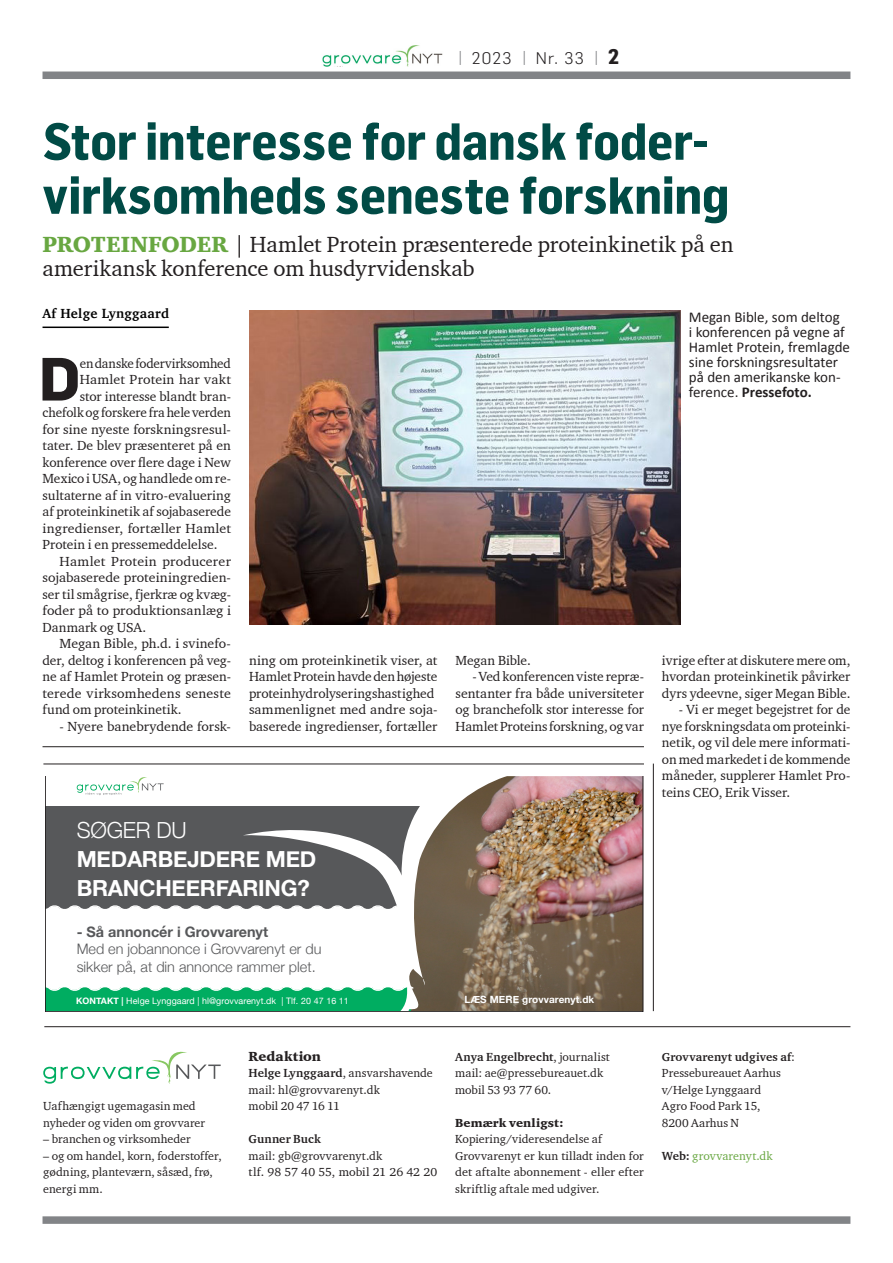
<style>
.page{position:relative;width:893px;height:1263px;background:#fff}
.page>*{position:absolute;margin:0;border:0;box-sizing:border-box;transform-origin:0 0}
.Unicial{font:700 59.85px "Flama";color:#231f20}
.RU_Flama_Semicond{font:700 51px "Flama Semicondensed";letter-spacing:-.015em;color:#014b46}
.t1{font:300 26.7px "Helvetica Neue";color:#fff}
.Underrubrik_med_grøn{font:22.5px/24px "Charter ITC";letter-spacing:-.005em;color:#231f20}
.t2{font:700 22.2px/29px "Helvetica Neue";letter-spacing:-.01em;color:#fff}
.t3{font:300 16.5px "Flama";letter-spacing:.08em;color:#231f20}
.Billedtekst{font:15px/15px "Calibri";color:#231f20}
.t4{font:300 14.4px/17.7px "Helvetica Neue";color:#57585a}
.BTI{font:13.5px/16.5px "Charter ITC";color:#231f20;text-align:justify}
.Unicial-2{font:13.5px "Charter ITC";color:#231f20}
.Byline_tekst{font:700 13.5px "Charter";letter-spacing:.02em;color:#000}
.BT{font:13.5px "Charter ITC Blac";letter-spacing:.005em;color:#231f20}
.BT-2{font:12px/16.5px "Charter ITC";letter-spacing:.005em;color:#231f20}
.BT-3{font:700 12px "Charter ITC";letter-spacing:.01em;color:#231f20}
.BT-4{font:12px "Charter ITC";letter-spacing:.005em;color:#68a741}
.BT-5{font:12px "Charter ITC Blac";letter-spacing:.01em;color:#231f20}
.t5{font:700 10.05px "Helvetica Neue";letter-spacing:.01em;color:#fff}
.t6{font:8.85px "Helvetica Neue";letter-spacing:.01em;color:#fff}
.s1{font-size:18px;color:#828487}
.s2{font-family:"Flama Semicondensed";font-weight:700;font-size:21px}
.s3{font-family:"Charter ITC Blac";color:#68a741}
.s4{font-weight:700}
.s5{font-weight:300}
.s6{font-weight:400}
.s7{font-weight:700;color:#231f20}
</style>
<div class="page">
<div style="left:43px;top:1216px;width:807px;height:8px;background:#828487"></div>
<div style="left:43px;top:72px;width:807px;height:7px;background:#828487"></div>
<img style="left:322px;top:45px;width:121px;height:21px">
<div style="left:343px;top:65px;width:55px;height:5px;background:#fff"></div>
<svg style="left:43px;top:1052px;width:178px;height:32px"></svg>
<hr style="left:44px;top:1026px;width:806px;height:1px;background:#231f20">
<hr style="left:43px;top:746px;width:601px;height:1px;background:#231f20">
<hr style="left:43px;top:327px;width:126px;height:1px;background:#000">
<img style="left:249px;top:310px;width:431px;height:315px">
<hr style="left:43px;top:764px;width:601px;height:1px;background:#231f20">
<img style="left:45px;top:776px;width:598px;height:235px">
<hr style="left:653px;top:764px;width:1px;height:247px;background:#231f20">
<p class="t3" style="left:457px;top:47px;width:163px"><span class="s1">|</span> 2023 <span class="s1">|</span> Nr. 33 <span class="s1">|</span> <span class="s2">2</span></p>
<p class="RU_Flama_Semicond" style="left:43px;top:111px;width:668px">Stor interesse for dansk foder-</p>
<p class="RU_Flama_Semicond" style="left:43px;top:165px;width:689px">virksomheds seneste forskning</p>
<p class="Underrubrik_med_grøn" style="left:43px;top:232px;width:693px"><span class="s3">PROTEINFODER</span> | Hamlet Protein præsenterede proteinkinetik på en amerikansk konference om husdyrvidenskab</p>
<p class="Billedtekst" style="left:689px;top:308px;width:163px">Megan Bible, som deltog<br>i konferencen på vegne af<br>Hamlet Protein, fremlagde sine forskningsresultater på den amerikanske kon&shy;ference. <span class="s4">Pressefoto.</span></p>
<p class="Byline_tekst" style="left:43px;top:302px;width:128px">Af Helge Lynggaard</p>
<p class="Unicial" style="left:39px;top:336px;width:43px">D</p>
<p class="Unicial-2" style="left:80px;top:354px;width:153px">en danske fodervirksomhed</p>
<p class="Unicial-2" style="left:80px;top:371px;width:153px">Hamlet Protein har vakt</p>
<p class="Unicial-2" style="left:80px;top:387px;width:153px">stor interesse blandt bran-</p>
<p class="Unicial-2" style="left:43px;top:404px;width:190px">chefolk og forskere fra hele verden</p>
<p class="Unicial-2" style="left:43px;top:420px;width:190px">for sine nyeste forskningsresul-</p>
<p class="Unicial-2" style="left:43px;top:437px;width:190px">tater. De blev præsenteret på en</p>
<p class="Unicial-2" style="left:43px;top:453px;width:190px">konference over flere dage i New</p>
<p class="Unicial-2" style="left:43px;top:470px;width:190px">Mexico i USA, og handlede om re-</p>
<p class="Unicial-2" style="left:43px;top:486px;width:190px">sultaterne af in vitro-evaluering</p>
<p class="Unicial-2" style="left:43px;top:503px;width:190px">af proteinkinetik af sojabaserede</p>
<p class="Unicial-2" style="left:43px;top:519px;width:190px">ingredienser, fortæller Hamlet</p>
<p class="Unicial-2" style="left:43px;top:536px;width:176px">Protein i en pressemeddelelse.</p>
<p class="BTI" style="left:43px;top:552px;width:190px;text-indent:17px">Hamlet Protein producerer sojabaserede proteiningredien&shy;ser til smågrise, fjerkræ og kvæg&shy;foder på to produktionsanlæg i Danmark og USA.</p>
<p class="BTI" style="left:43px;top:635px;width:190px;text-indent:17px">Megan Bible, ph.d. i svinefo&shy;der, deltog i konferencen på veg&shy;ne af Hamlet Protein og præsen&shy;terede virksomhedens seneste fund om proteinkinetik.</p>
<p class="BTI" style="left:60px;top:717px;width:173px">- Nyere banebrydende forsk-</p>
<p class="BTI" style="left:662px;top:651px;width:190px">ivrige efter at diskutere mere om, hvordan proteinkinetik påvirker dyrs ydeevne, siger Megan Bible.</p>
<p class="BTI" style="left:662px;top:701px;width:190px;text-indent:17px">- Vi er meget begejstret for de nye forskningsdata om proteinki&shy;netik, og vil dele mere informati&shy;on med markedet i de kommende måneder, supplerer Hamlet Pro&shy;teins CEO, Erik Visser.</p>
<p class="BTI" style="left:249px;top:651px;width:190px;text-align:left">ning om proteinkinetik viser, at Hamlet Protein havde den højeste proteinhydrolyseringshastighed sammenlignet med andre soja&shy;baserede ingredienser, fortæller</p>
<p class="BTI" style="left:455px;top:651px;width:77px">Megan Bible.</p>
<p class="BTI" style="left:455px;top:668px;width:190px;text-indent:17px">- Ved konferencen viste repræ&shy;sentanter fra både universiteter og branchefolk stor interesse for Hamlet Proteins forskning, og var</p>
<p class="t2" style="left:77px;top:816px;width:241px"><span class="s5">SØGER DU<br></span>MEDARBEJDERE MED<br>BRANCHEERFARING?</p>
<p class="t1" style="left:156px;top:850px;width:160px">RECEPTION?</p>
<p class="t4" style="left:77px;top:922px;width:246px"><span class="s4">- Så annoncér i Grovvarenyt<br></span>Med en jobannonce i Grovvarenyt er du sikker på, at din annonce rammer plet.</p>
<p class="t6" style="left:76px;top:994px;width:274px"><span class="s4">KONTAKT |</span> Helge Lynggaard | hl@grovvarenyt.dk | Tlf. 20 47 16 11</p>
<p class="t5" style="left:464px;top:991px;width:131px">LÆS MERE grovvarenyt.dk</p>
<p class="BT-2" style="left:43px;top:1097px;width:163px">Uafhængigt ugemagasin med nyheder og viden om grovvarer</p>
<p class="BT-2" style="left:43px;top:1130px;width:149px">– branchen og virksomheder</p>
<p class="BT-2" style="left:43px;top:1147px;width:180px">– og om handel, korn, foderstoffer, gødning, planteværn, såsæd, frø, energi mm.</p>
<p class="BT" style="left:249px;top:1048px;width:74px">Redaktion</p>
<p class="BT-2" style="left:249px;top:1064px;width:186px"><span class="s4">Helge Lynggaard</span>, ansvarshavende</p>
<p class="BT-2" style="left:249px;top:1081px;width:133px">mail: hl@grovvarenyt.dk</p>
<p class="BT-2" style="left:249px;top:1097px;width:93px">mobil 20 47 16 11</p>
<p class="BT-3" style="left:249px;top:1131px;width:74px">Gunner Buck</p>
<p class="BT-2" style="left:249px;top:1147px;width:135px">mail: gb@grovvarenyt.dk</p>
<p class="BT-2" style="left:249px;top:1163px;width:190px">tlf. 98 57 40 55, mobil 21 26 42 20</p>
<p class="BT-2" style="left:455px;top:1048px;width:156px"><span class="s4">Anya Engelbrecht</span>, journalist mail: ae@pressebureauet.dk mobil 53 93 77 60.</p>
<p class="BT-5" style="left:455px;top:1115px;width:110px">Bemærk venligst:</p>
<p class="BT-2" style="left:455px;top:1130px;width:148px">Kopiering/videresendelse af</p>
<p class="BT-2" style="left:455px;top:1147px;width:190px;text-align:justify">Grovvarenyt er kun tilladt inden for det aftalte abonnement - eller efter skriftlig aftale med udgiver.</p>
<p class="BT-3" style="left:662px;top:1049px;width:135px">Grovvarenyt udgives af<span class="s6">:</span></p>
<p class="BT-2" style="left:662px;top:1064px;width:120px">Pressebureauet Aarhus</p>
<p class="BT-2" style="left:662px;top:1081px;width:101px">v/Helge Lynggaard</p>
<p class="BT-2" style="left:662px;top:1097px;width:100px">Agro Food Park 15,</p>
<p class="BT-2" style="left:662px;top:1114px;width:79px">8200 Aarhus N</p>
<p class="BT-4" style="left:662px;top:1148px;width:112px"><span class="s7">Web:</span> grovvarenyt.dk</p>
</div>
